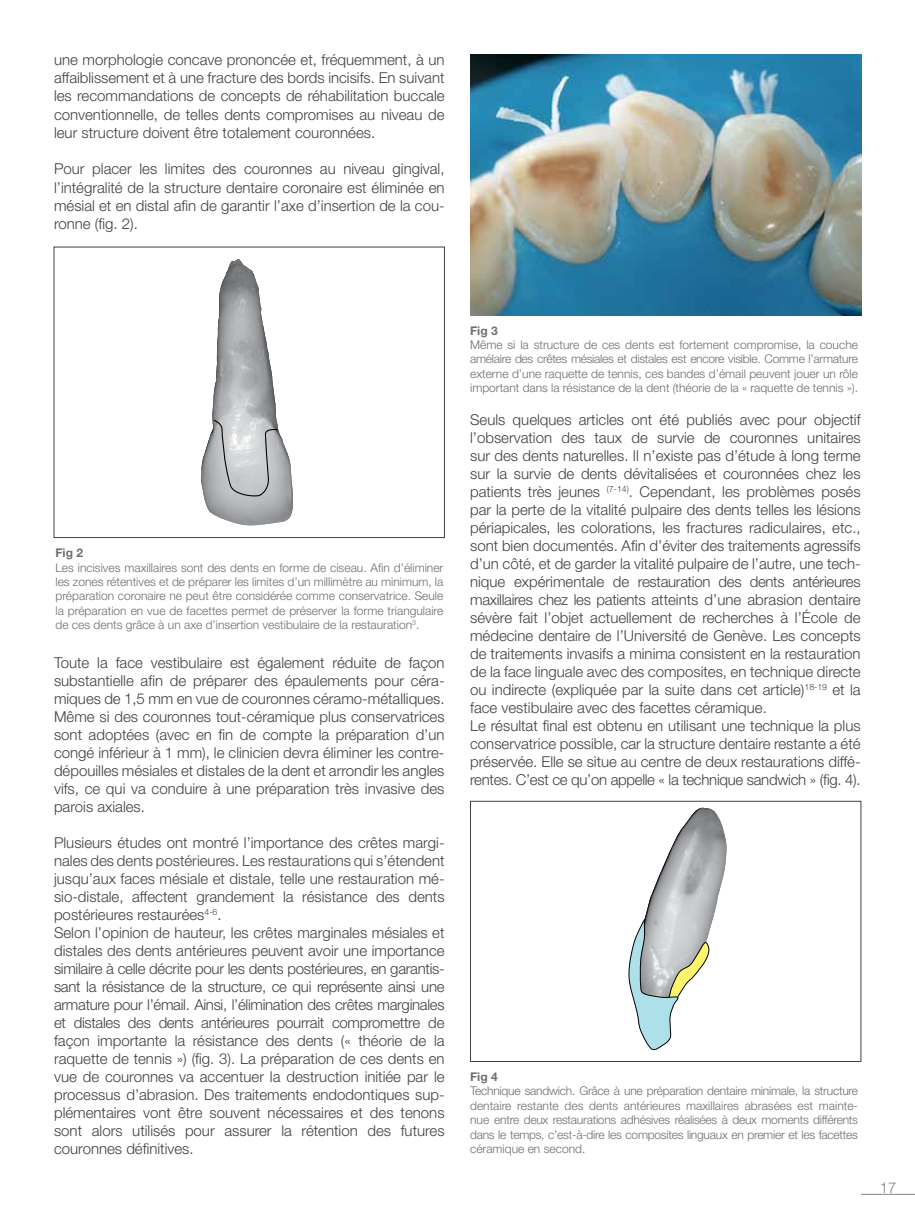
<style>
.page{position:relative;width:915px;height:1212px;background:#fff}
.page>*{position:absolute;margin:0;border:0;box-sizing:border-box;transform-origin:0 0}
.t1{font:300 15px/18px "Helvetica Neue LT Std";color:#414042;text-align:justify}
.t2{font:300 15px "Helvetica Neue LT Std";color:#808285}
.t3{font:300 12px/14.4px "Helvetica Neue LT Std";color:#6d6e71;text-align:justify}
.t4{font:700 12px "Helvetica Neue LT Std";color:#6d6e71}
</style>
<div class="page">
<hr style="left:860px;top:1194px;width:54px;height:1px;background:#808285">
<img style="left:201px;top:259px;width:92px;height:267px">
<svg style="left:213px;top:419px;width:65px;height:78px;background:#c0c1c3"></svg>
<img style="left:470px;top:54px;width:390px;height:261px">
<img style="left:645px;top:808px;width:81px;height:145px">
<svg style="left:628px;top:918px;width:81px;height:133px"></svg>
<div style="left:470px;top:801px;width:391px;height:261px;border:1px solid #414042"></div>
<p class="t1" style="left:54px;top:50px;width:392px">une morphologie concave prononcée et, fréquemment, à un affaiblissement et à une fracture des bords incisifs. En suivant les recommandations de concepts de réhabilitation buccale conventionnelle, de telles dents compromises au niveau de leur structure doivent être totalement couronnées.</p>
<p class="t1" style="left:54px;top:160px;width:392px">Pour placer les limites des couronnes au niveau gingival, l’intégralité de la structure dentaire coronaire est éliminée en mésial et en distal afin de garantir l’axe d’insertion de la cou&shy;ronne (fig. 2).</p>
<p class="t4" style="left:55px;top:545px;width:29px">Fig 2</p>
<p class="t3" style="left:55px;top:560px;width:389px">Les incisives maxillaires sont des dents en forme de ciseau. Afin d’éliminer les zones rétentives et de préparer les limites d’un millimètre au minimum, la préparation coronaire ne peut être considérée comme conservatrice. Seule la préparation en vue de facettes permet de préserver la forme triangulaire de ces dents grâce à un axe d’insertion vestibulaire de la restauration<sup>3</sup>.</p>
<p class="t1" style="left:54px;top:653px;width:392px">Toute la face vestibulaire est également réduite de façon substantielle afin de préparer des épaulements pour céra&shy;miques de 1,5 mm en vue de couronnes céramo-métalliques.<br>Même si des couronnes tout-céramique plus conservatrices sont adoptées (avec en fin de compte la préparation d’un congé inférieur à 1 mm), le clinicien devra éliminer les contre&shy;dépouilles mésiales et distales de la dent et arrondir les angles vifs, ce qui va conduire à une préparation très invasive des parois axiales.</p>
<p class="t1" style="left:54px;top:833px;width:392px;text-align:left">Plusieurs études ont montré l’importance des crêtes margi&shy;nales des dents postérieures. Les restaurations qui s’étendent jusqu’aux faces mésiale et distale, telle une restauration mé&shy;sio-distale, affectent grandement la résistance des dents postérieures restaurées<sup>4-6</sup>.<br>Selon l’opinion de hauteur, les crêtes marginales mésiales et distales des dents antérieures peuvent avoir une importance similaire à celle décrite pour les dents postérieures, en garantis&shy;sant la résistance de la structure, ce qui représente ainsi une armature pour l’émail. Ainsi, l’élimination des crêtes marginales et distales des dents antérieures pourrait compromettre de façon importante la résistance des dents (« théorie de la raquette de tennis ») (fig. 3). La préparation de ces dents en vue de couronnes va accentuer la destruction initiée par le processus d’abrasion. Des traitements endodontiques sup&shy;plémentaires vont être souvent nécessaires et des tenons sont alors utilisés pour assurer la rétention des futures couronnes définitives.</p>
<p class="t4" style="left:470px;top:323px;width:29px">Fig 3</p>
<p class="t3" style="left:470px;top:337px;width:389px">Même si la structure de ces dents est fortement compromise, la couche amélaire des crêtes mésiales et distales est encore visible. Comme l’armature externe d’une raquette de tennis, ces bandes d’émail peuvent jouer un rôle important dans la résistance de la dent (théorie de la « raquette de tennis »).</p>
<p class="t1" style="left:470px;top:410px;width:392px;text-align:left">Seuls quelques articles ont été publiés avec pour objectif l’observation des taux de survie de couronnes unitaires sur des dents naturelles. Il n’existe pas d’étude à long terme sur la survie de dents dévitalisées et couronnées chez les patients très jeunes <sup>(7-14)</sup>. Cependant, les problèmes posés par la perte de la vitalité pulpaire des dents telles les lésions périapicales, les colorations, les fractures radiculaires, etc., sont bien documentés. Afin d’éviter des traitements agressifs d’un côté, et de garder la vitalité pulpaire de l’autre, une tech&shy;nique expérimentale de restauration des dents antérieures maxillaires chez les patients atteints d’une abrasion dentaire sévère fait l’objet actuellement de recherches à l’École de médecine dentaire de l’Université de Genève. Les concepts de traitements invasifs a minima consistent en la restauration de la face linguale avec des composites, en technique directe ou indirecte (expliquée par la suite dans cet article)<sup>18-19</sup> et la face vestibulaire avec des facettes céramique.<br>Le résultat final est obtenu en utilisant une technique la plus conservatrice possible, car la structure dentaire restante a été préservée. Elle se situe au centre de deux restaurations diffé&shy;rentes. C’est ce qu’on appelle « la technique sandwich » (fig. 4).</p>
<p class="t4" style="left:470px;top:1069px;width:29px">Fig 4</p>
<p class="t3" style="left:470px;top:1084px;width:389px">Technique sandwich. Grâce à une préparation dentaire minimale, la structure dentaire restante des dents antérieures maxillaires abrasées est mainte&shy;nue entre deux restaurations adhésives réalisées à deux moments différents dans le temps, c’est-à-dire les composites linguaux en premier et les facettes céramique en second.</p>
<p class="t2" style="left:879px;top:1179px;width:18px">17</p>
</div>
